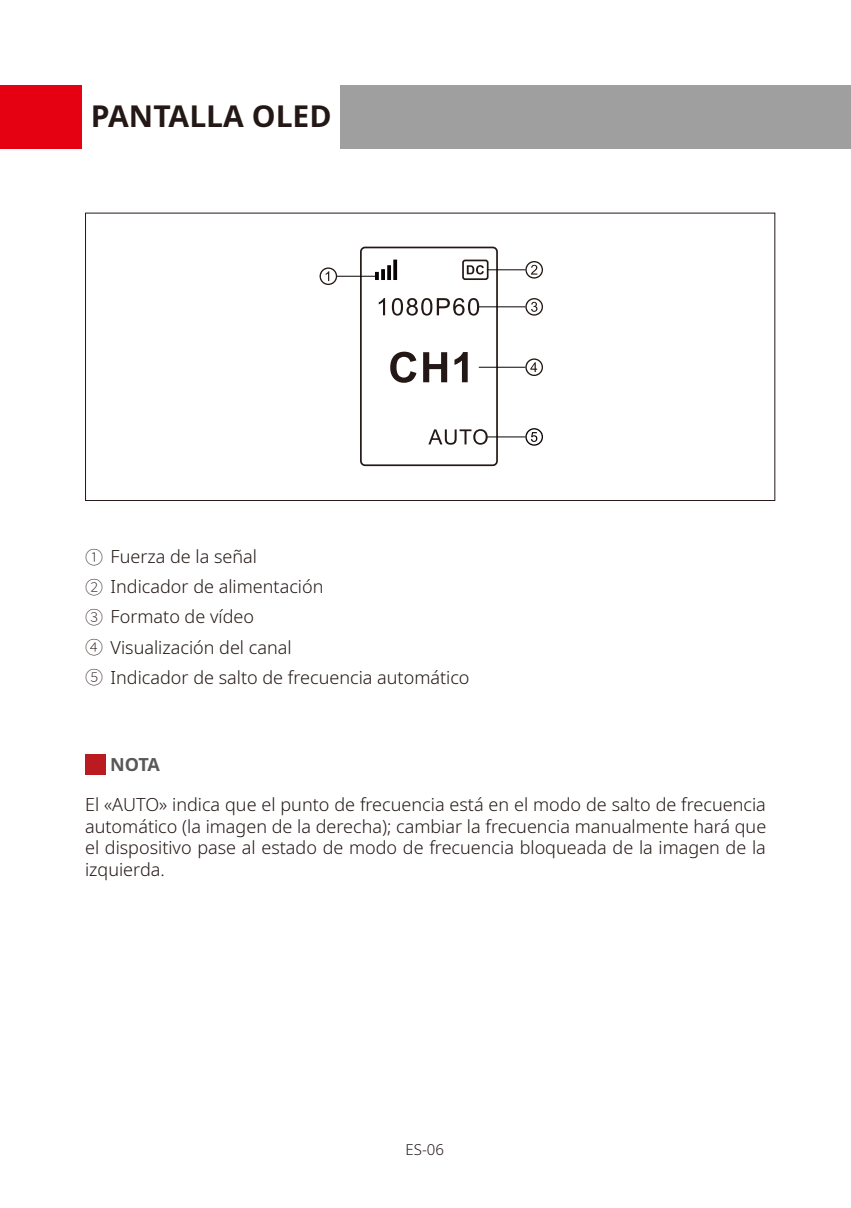
<style>
.page{position:relative;width:851px;height:1208px;background:#fff}
.page>*{position:absolute;margin:0;border:0;box-sizing:border-box;transform-origin:0 0}
.t1{font:700 30px "Noto Sans";color:#231815}
.t2{font:300 18px/30px "Noto Sans";color:#231815}
.t3{font:700 18px "Noto Sans";color:#595757}
.t4{font:300 15px "Noto Sans";color:#231815}
.s1{font-family:"Source Han Sans SC";font-weight:200}
</style>
<div class="page">
<div style="left:82px;top:85px;width:768px;height:63px;background:#9f9fa0"></div>
<div style="left:0;top:85px;width:82px;height:63px;background:#e50012"></div>
<div style="left:82px;top:85px;width:258px;height:63px;background:#fff"></div>
<svg style="left:525px;top:298px;width:18px;height:18px"></svg>
<svg style="left:525px;top:358px;width:18px;height:18px"></svg>
<div style="left:360px;top:247px;width:138px;height:219px;border:2px solid #231815;border-radius:4px"></div>
<div style="left:393px;top:260px;width:4px;height:20px;border:2px solid #070303"></div>
<svg style="left:375px;top:260px;width:21px;height:20px"></svg>
<div style="left:462px;top:260px;width:26px;height:20px;border:2px solid #231815;border-radius:2px"></div>
<svg style="left:466px;top:265px;width:18px;height:9px"></svg>
<svg style="left:378px;top:298px;width:101px;height:17px"></svg>
<svg style="left:390px;top:352px;width:77px;height:31px"></svg>
<svg style="left:428px;top:429px;width:59px;height:16px"></svg>
<svg style="left:319px;top:267px;width:18px;height:18px"></svg>
<hr style="left:337px;top:276px;width:38px;height:1px;background:#070303">
<hr style="left:487px;top:269px;width:38px;height:1px;background:#070303">
<svg style="left:525px;top:261px;width:18px;height:17px"></svg>
<hr style="left:478px;top:306px;width:47px;height:1px;background:#070303">
<hr style="left:478px;top:367px;width:47px;height:1px;background:#070303">
<hr style="left:487px;top:436px;width:38px;height:1px;background:#070303">
<svg style="left:525px;top:428px;width:18px;height:18px"></svg>
<div style="left:85px;top:754px;width:20px;height:21px;background:#bc1a21"></div>
<h1 class="t1" style="left:91px;top:104px;width:242px">PANTALLA OLED</h1>
<p class="t2" style="left:85px;top:543px;width:386px"><span class="s1">①</span> Fuerza de la señal<br><span class="s1">②</span> Indicador de alimentación<br><span class="s1">③</span> Formato de vídeo<br><span class="s1">④</span> Visualización del canal<br><span class="s1">⑤</span> Indicador de salto de frecuencia automático</p>
<p class="t3" style="left:110px;top:757px;width:52px">NOTA</p>
<p class="t2" style="left:85px;top:795px;width:682px;line-height:21.6px;text-align:justify">El «AUTO» indica que el punto de frecuencia está en el modo de salto de frecuencia automático (la imagen de la derecha); cambiar la frecuencia manualmente hará que el dispositivo pase al estado de modo de frecuencia bloqueada de la imagen de la izquierda.</p>
<p class="t4" style="left:405px;top:1143px;width:40px">ES-06</p>
</div>
